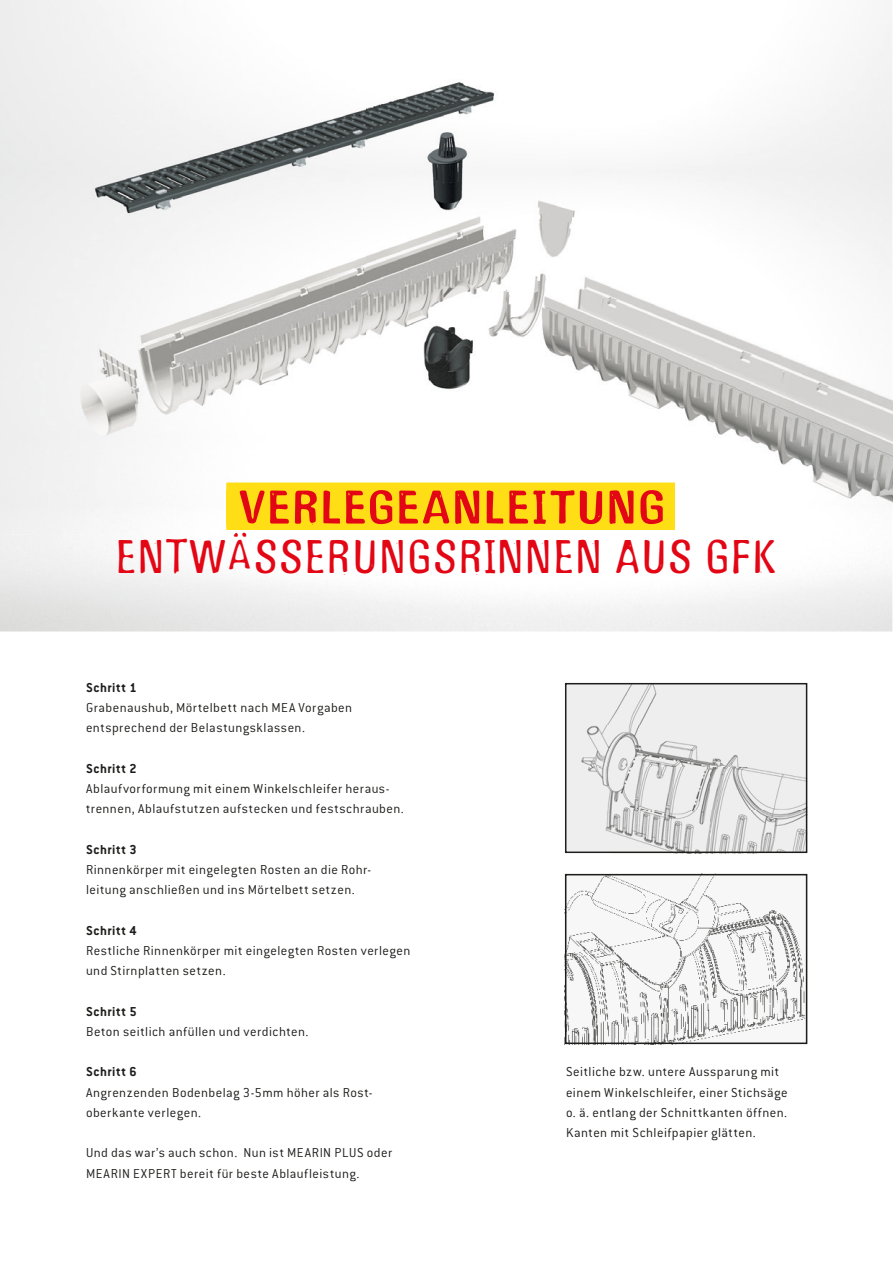
<style>
.page{position:relative;width:893px;height:1263px;background:#fff}
.page>*{position:absolute;margin:0;border:0;box-sizing:border-box;transform-origin:0 0}
.t1{font:49.5px "Gagamond";letter-spacing:.05em;color:#e30614}
.t2{font:300 14.25px/20.2px "Conduit ITC Pro";letter-spacing:.03em;color:#1d1d1b}
.t3{font:700 14.25px "Conduit ITC Pro";letter-spacing:.045em;color:#1d1d1b}
</style>
<div class="page">
<img style="left:0;top:0;width:892px;height:631px">
<img style="left:568px;top:686px;width:236px;height:164px">
<div style="left:565px;top:683px;width:242px;height:170px;border:2px solid #1d1d1b"></div>
<img style="left:0;top:22px;width:893px;height:512px">
<div style="left:226px;top:483px;width:449px;height:47px;background:#ffde16"></div>
<img style="left:226px;top:490px;width:437px;height:35px">
<img style="left:119px;top:533px;width:656px;height:1px">
<img style="left:568px;top:877px;width:236px;height:164px">
<div style="left:565px;top:874px;width:242px;height:170px;border:2px solid #1d1d1b"></div>
<h1 class="t1" style="left:116px;top:531px;width:661px">ENTWÄSSERUNGSRINNEN AUS GFK</h1>
<p class="t3" style="left:86px;top:679px;width:52px">Schritt 1</p>
<p class="t2" style="left:86px;top:697px;width:268px">Grabenaushub, Mörtelbett nach MEA Vorgaben entsprechend der Belastungsklassen.</p>
<p class="t3" style="left:86px;top:760px;width:52px">Schritt 2</p>
<p class="t2" style="left:86px;top:778px;width:319px">Ablaufvorformung mit einem Winkelschleifer heraus&shy;trennen, Ablaufstutzen aufstecken und festschrauben.</p>
<p class="t3" style="left:86px;top:841px;width:52px">Schritt 3</p>
<p class="t2" style="left:86px;top:859px;width:286px">Rinnenkörper mit eingelegten Rosten an die Rohr&shy;leitung anschließen und ins Mörtelbett setzen.</p>
<p class="t3" style="left:86px;top:922px;width:52px">Schritt 4</p>
<p class="t2" style="left:86px;top:940px;width:326px">Restliche Rinnenkörper mit eingelegten Rosten verlegen und Stirnplatten setzen.</p>
<p class="t3" style="left:86px;top:1003px;width:52px">Schritt 5</p>
<p class="t2" style="left:86px;top:1021px;width:224px">Beton seitlich anfüllen und verdichten.</p>
<p class="t3" style="left:86px;top:1063px;width:52px">Schritt 6</p>
<p class="t2" style="left:86px;top:1082px;width:288px">Angrenzenden Bodenbelag 3-5mm höher als Rost&shy;oberkante verlegen.</p>
<p class="t2" style="left:86px;top:1143px;width:308px">Und das war’s auch schon. Nun ist MEARIN PLUS oder<br>MEARIN EXPERT bereit für beste Ablaufleistung.</p>
<p class="t2" style="left:566px;top:1062px;width:223px">Seitliche bzw. untere Aussparung mit einem Winkelschleifer, einer Stichsäge o. ä. entlang der Schnittkanten öffnen.<br>Kanten mit Schleifpapier glätten.</p>
</div>
